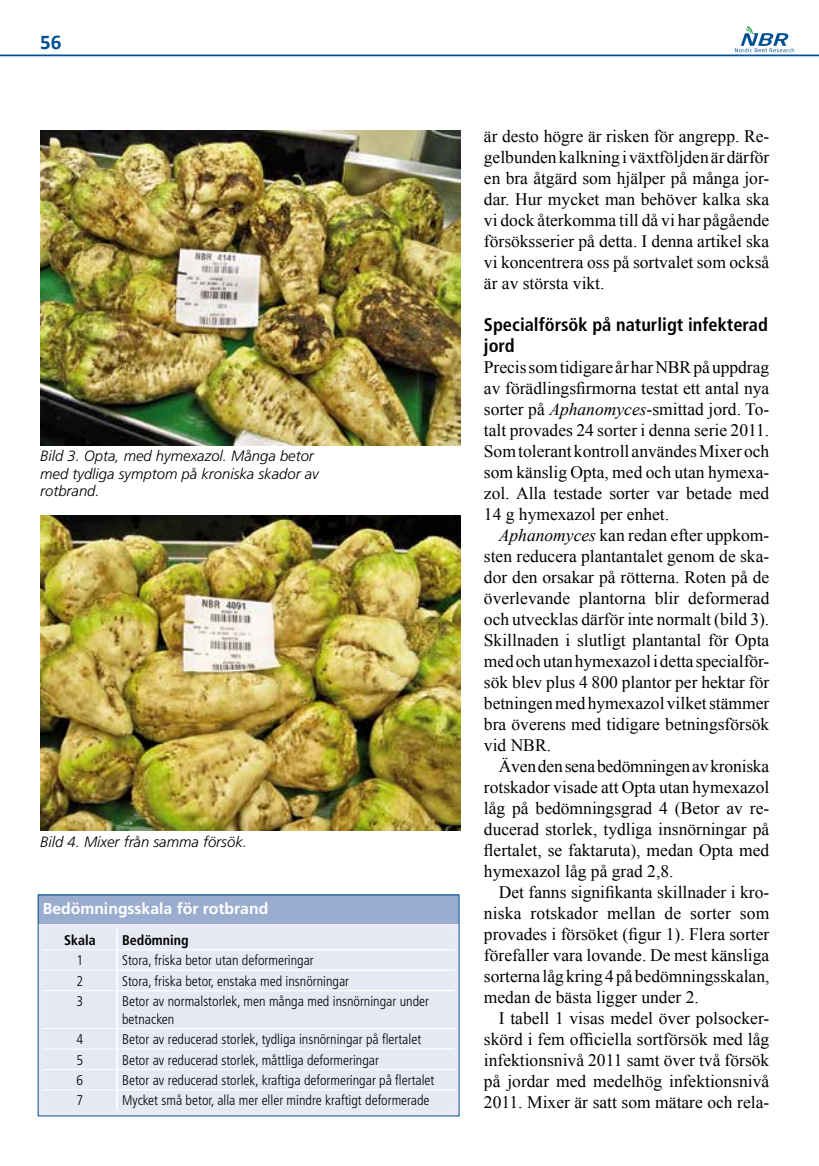
<style>
.page{position:relative;width:819px;height:1166px;background:#fff}
.page>*{position:absolute;margin:0;border:0;box-sizing:border-box;transform-origin:0 0}
.t1{font:700 21px "Calibri";color:#005091}
.t2{font:700 condensed 18.38px/21px "Frutiger";color:#000}
.t3{font:17.5px/21px "Times New Roman";color:#000;text-align:justify}
.t4{font:700 15.75px "Frutiger";color:#fff}
.t5{font:italic 300 14.88px/17.5px "Frutiger";color:#000}
.t6{font:300 condensed 14px/17.5px "Frutiger";color:#000}
.t7{font:700 condensed 14px "Frutiger";color:#000}
.s1{font-style:italic}
</style>
<div class="page">
<hr style="left:0;top:55px;width:818px;height:1px;background:#005091">
<svg style="left:734px;top:26px;width:60px;height:26px"></svg>
<div style="left:38px;top:895px;width:421px;height:221px;background:#e9eaf4"></div>
<div style="left:38px;top:895px;width:421px;height:29px;background:#9badcf"></div>
<svg style="left:118px;top:1049px;width:336px;height:1px"></svg>
<hr style="left:43px;top:949px;width:73px;height:1px;background:#fff">
<hr style="left:43px;top:970px;width:73px;height:1px;background:#fff">
<hr style="left:43px;top:990px;width:73px;height:1px;background:#fff">
<hr style="left:43px;top:1028px;width:73px;height:1px;background:#fff">
<hr style="left:43px;top:1048px;width:73px;height:1px;background:#fff">
<hr style="left:43px;top:1069px;width:73px;height:1px;background:#fff">
<hr style="left:43px;top:1089px;width:73px;height:1px;background:#fff">
<hr style="left:118px;top:949px;width:336px;height:1px;background:#fff">
<hr style="left:118px;top:969px;width:336px;height:2px;background:#fff">
<hr style="left:118px;top:990px;width:336px;height:1px;background:#fff">
<hr style="left:118px;top:1028px;width:336px;height:1px;background:#fff">
<hr style="left:118px;top:1048px;width:336px;height:1px;background:#fff">
<hr style="left:118px;top:1069px;width:336px;height:1px;background:#fff">
<hr style="left:118px;top:1089px;width:336px;height:1px;background:#fff">
<hr style="left:116px;top:929px;width:2px;height:21px;background:#fff">
<hr style="left:116px;top:950px;width:2px;height:20px;background:#fff">
<hr style="left:116px;top:970px;width:2px;height:20px;background:#fff">
<hr style="left:116px;top:990px;width:2px;height:38px;background:#fff">
<hr style="left:116px;top:1028px;width:2px;height:21px;background:#fff">
<hr style="left:116px;top:1049px;width:2px;height:20px;background:#fff">
<hr style="left:116px;top:1069px;width:2px;height:21px;background:#fff">
<hr style="left:116px;top:1090px;width:2px;height:20px;background:#fff">
<img style="left:40px;top:516px;width:420px;height:315px">
<img style="left:40px;top:130px;width:420px;height:315px">
<p class="t1" style="left:40px;top:29px;width:23px">56</p>
<p class="t5" style="left:40px;top:448px;width:280px">Bild 3. Opta, med hymexazol. Många betor med tydliga symptom på kroniska skador av rotbrand.</p>
<p class="t5" style="left:40px;top:833px;width:208px">Bild 4. Mixer från samma försök.</p>
<p class="t4" style="left:43px;top:899px;width:227px">Bedömningsskala för rotbrand</p>
<p class="t7" style="left:64px;top:932px;width:33px">Skala</p>
<p class="t7" style="left:122px;top:932px;width:68px">Bedömning</p>
<p class="t6" style="left:77px;top:952px;width:8px">1</p>
<p class="t6" style="left:122px;top:952px;width:193px">Stora, friska betor utan deformeringar</p>
<p class="t6" style="left:77px;top:972px;width:8px">2</p>
<p class="t6" style="left:122px;top:972px;width:228px">Stora, friska betor, enstaka med insnörningar</p>
<p class="t6" style="left:77px;top:993px;width:8px">3</p>
<p class="t6" style="left:122px;top:993px;width:308px">Betor av normalstorlek, men många med insnörningar under betnacken</p>
<p class="t6" style="left:77px;top:1030px;width:8px">4</p>
<p class="t6" style="left:122px;top:1030px;width:300px">Betor av reducerad storlek, tydliga insnörningar på flertalet</p>
<p class="t6" style="left:77px;top:1051px;width:8px">5</p>
<p class="t6" style="left:122px;top:1051px;width:258px">Betor av reducerad storlek, måttliga deformeringar</p>
<p class="t6" style="left:77px;top:1071px;width:8px">6</p>
<p class="t6" style="left:122px;top:1071px;width:314px">Betor av reducerad storlek, kraftiga deformeringar på flertalet</p>
<p class="t6" style="left:77px;top:1092px;width:8px">7</p>
<p class="t6" style="left:122px;top:1092px;width:309px">Mycket små betor, alla mer eller mindre kraftigt deformerade</p>
<p class="t3" style="left:484px;top:125px;width:287px">är desto högre är risken för angrepp. Re&shy;gelbunden kalkning i växtföljden är därför en bra åtgärd som hjälper på många jor&shy;dar. Hur mycket man behöver kalka ska vi dock återkomma till då vi har pågående försöksserier på detta. I denna artikel ska vi koncentrera oss på sortvalet som också är av största vikt.</p>
<p class="t2" style="left:484px;top:314px;width:285px">Specialförsök på naturligt infekterad jord</p>
<p class="t3" style="left:484px;top:356px;width:287px">Precis som tidigare år har NBR på uppdrag av förädlingsfirmorna testat ett antal nya sorter på <span class="s1">Aphanomyces</span>-smittad jord. To&shy;talt provades 24 sorter i denna serie 2011.<br>Som tolerant kontroll användes Mixer och som känslig Opta, med och utan hymexa&shy;zol. Alla testade sorter var betade med 14 g hymexazol per enhet.</p>
<p class="t3" style="left:484px;top:524px;width:287px;text-indent:15px"><span class="s1">Aphanomyces</span> kan redan efter uppkom&shy;sten reducera plantantalet genom de ska&shy;dor den orsakar på rötterna. Roten på de överlevande plantorna blir deformerad och utvecklas därför inte normalt (bild 3).<br>Skillnaden i slutligt plantantal för Opta med och utan hymexazol i detta specialför&shy;sök blev plus 4 800 plantor per hektar för betningen med hymexazol vilket stämmer bra överens med tidigare betningsförsök vid NBR.</p>
<p class="t3" style="left:484px;top:755px;width:287px;text-indent:15px">Även den sena bedömningen av kroniska rotskador visade att Opta utan hymexazol låg på bedömningsgrad 4 (Betor av re&shy;ducerad storlek, tydliga insnörningar på flertalet, se faktaruta), medan Opta med hymexazol låg på grad 2,8.</p>
<p class="t3" style="left:484px;top:881px;width:287px;text-indent:15px">Det fanns signifikanta skillnader i kro&shy;niska rotskador mellan de sorter som provades i försöket (figur 1). Flera sorter förefaller vara lovande. De mest känsliga sorterna låg kring 4 på bedömningsskalan, medan de bästa ligger under 2.</p>
<p class="t3" style="left:484px;top:1007px;width:287px;text-indent:15px">I tabell 1 visas medel över polsocker&shy;skörd i fem officiella sortförsök med låg infektionsnivå 2011 samt över två försök på jordar med medelhög infektionsnivå 2011. Mixer är satt som mätare och rela-</p>
</div>
